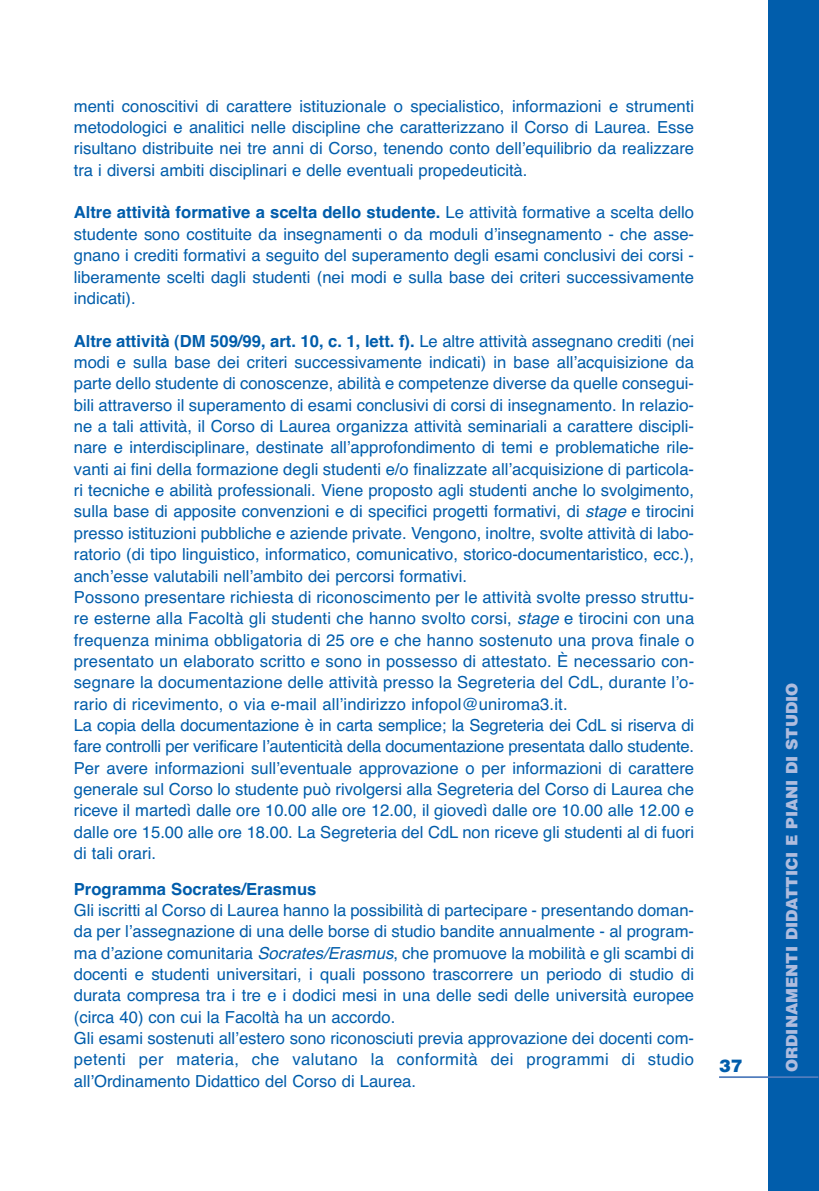
<style>
.page{position:relative;width:819px;height:1191px;background:#fff}
.page>*{position:absolute;margin:0;border:0;box-sizing:border-box;transform-origin:0 0}
.t1{font:900 17.5px "Helvetica";color:#015dab}
.t2{font:16.62px/21.3px "Helvetica";color:#015dab;text-align:justify}
.t3{font:700 16.62px "Helvetica";color:#015dab}
.t4{font:900 15.75px "Helvetica";color:#aebcde}
.s1{font-weight:700}
.s2{font-style:italic}
</style>
<div class="page">
<div style="left:768px;top:0;width:51px;height:1191px;background:#015dab"></div>
<hr style="left:719px;top:1076px;width:99px;height:2px;background:#517dbd">
<p class="t2" style="left:74px;top:97px;width:621px">menti conoscitivi di carattere istituzionale o specialistico, informazioni e strumenti metodologici e analitici nelle discipline che caratterizzano il Corso di Laurea. Esse risultano distribuite nei tre anni di Corso, tenendo conto dell’equilibrio da realizzare tra i diversi ambiti disciplinari e delle eventuali propedeuticità.</p>
<p class="t2" style="left:74px;top:203px;width:622px"><span class="s1">Altre attività formative a scelta dello studente.</span> Le attività formative a scelta dello studente sono costituite da insegnamenti o da moduli d’insegnamento - che asse&shy;gnano i crediti formativi a seguito del superamento degli esami conclusivi dei corsi - liberamente scelti dagli studenti (nei modi e sulla base dei criteri successivamente indicati).</p>
<p class="t2" style="left:74px;top:332px;width:622px;text-align:left"><span class="s1">Altre attività (DM 509/99, art. 10, c. 1, lett. f).</span> Le altre attività assegnano crediti (nei modi e sulla base dei criteri successivamente indicati) in base all’acquisizione da parte dello studente di conoscenze, abilità e competenze diverse da quelle consegui&shy;bili attraverso il superamento di esami conclusivi di corsi di insegnamento. In relazio&shy;ne a tali attività, il Corso di Laurea organizza attività seminariali a carattere discipli&shy;nare e interdisciplinare, destinate all’approfondimento di temi e problematiche rile&shy;vanti ai fini della formazione degli studenti e/o finalizzate all’acquisizione di particola&shy;ri tecniche e abilità professionali. Viene proposto agli studenti anche lo svolgimento, sulla base di apposite convenzioni e di specifici progetti formativi, di <span class="s2">stage</span> e tirocini presso istituzioni pubbliche e aziende private. Vengono, inoltre, svolte attività di labo&shy;ratorio (di tipo linguistico, informatico, comunicativo, storico-documentaristico, ecc.), anch’esse valutabili nell’ambito dei percorsi formativi.<br>Possono presentare richiesta di riconoscimento per le attività svolte presso struttu&shy;re esterne alla Facoltà gli studenti che hanno svolto corsi, <span class="s2">stage</span> e tirocini con una frequenza minima obbligatoria di 25 ore e che hanno sostenuto una prova finale o presentato un elaborato scritto e sono in possesso di attestato. È necessario con&shy;segnare la documentazione delle attività presso la Segreteria del CdL, durante l’o&shy;rario di ricevimento, o via e-mail all’indirizzo infopol@uniroma3.it.<br>La copia della documentazione è in carta semplice; la Segreteria dei CdL si riserva di fare controlli per verificare l’autenticità della documentazione presentata dallo studente.<br>Per avere informazioni sull’eventuale approvazione o per informazioni di carattere generale sul Corso lo studente può rivolgersi alla Segreteria del Corso di Laurea che riceve il martedì dalle ore 10.00 alle ore 12.00, il giovedì dalle ore 10.00 alle 12.00 e dalle ore 15.00 alle ore 18.00. La Segreteria del CdL non riceve gli studenti al di fuori di tali orari.</p>
<p class="t3" style="left:74px;top:882px;width:244px">Programma Socrates/Erasmus</p>
<p class="t2" style="left:74px;top:901px;width:622px;text-align:left">Gli iscritti al Corso di Laurea hanno la possibilità di partecipare - presentando doman&shy;da per l’assegnazione di una delle borse di studio bandite annualmente - al program&shy;ma d’azione comunitaria <span class="s2">Socrates/Erasmus</span>, che promuove la mobilità e gli scambi di docenti e studenti universitari, i quali possono trascorrere un periodo di studio di durata compresa tra i tre e i dodici mesi in una delle sedi delle università europee (circa 40) con cui la Facoltà ha un accordo.<br>Gli esami sostenuti all’estero sono riconosciuti previa approvazione dei docenti com&shy;petenti per materia, che valutano la conformità dei programmi di studio all’Ordinamento Didattico del Corso di Laurea.</p>
<p class="t1" style="left:719px;top:1059px;width:25px">37</p>
<p class="t4" style="left:786px;top:1072px;width:391px;rotate:-90deg">ORDINAMENTI DIDATTICI E PIANI DI STUDIO</p>
</div>
